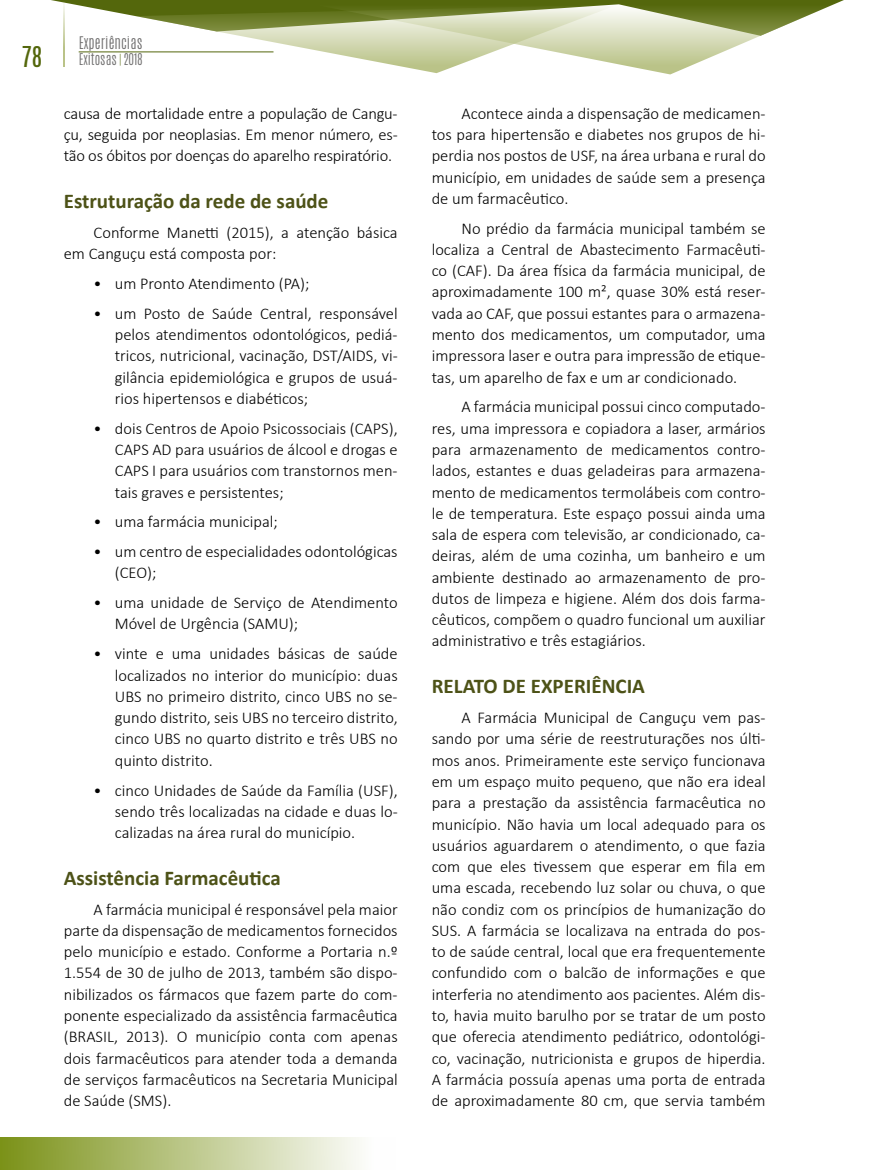
<style>
.page{position:relative;width:872px;height:1170px;background:#fff}
.page>*{position:absolute;margin:0;border:0;box-sizing:border-box;transform-origin:0 0}
.t1{font:24px "Antonio";color:#54670c}
.t2{font:700 21px "Calibri";color:#4d5217}
.t3{font:300 16.5px/21.3px "Calibri";color:#000;text-align:justify}
.t4{font:300 14.55px "Antonio";letter-spacing:.005em;color:#706f6f}
.t5{font:300 13.5px "Antonio";color:#706f6f}
.s1{color:#54670c}
</style>
<div class="page">
<svg style="left:51px;top:0;width:232px;height:53px"></svg>
<svg style="left:283px;top:0;width:561px;height:74px"></svg>
<div style="left:0;top:1137px;width:396px;height:32px;background:linear-gradient(to right,#7b9219,#fff)"></div>
<hr style="left:63px;top:0;width:2px;height:67px;background:#bac388">
<hr style="left:79px;top:52px;width:194px;height:1px;background:#54670c">
<h1 class="t1" style="left:21px;top:39px;width:22px">78</h1>
<p class="t4" style="left:79px;top:33px;width:65px">Experiências</p>
<p class="t5" style="left:79px;top:50px;width:65px">Exitosas <span class="s1">|</span> 2018</p>
<p class="t3" style="left:64px;top:102px;width:335px">causa de mortalidade entre a população de Cangu&shy;çu, seguida por neoplasias. Em menor número, es&shy;tão os óbitos por doenças do aparelho respiratório.</p>
<p class="t2" style="left:64px;top:188px;width:266px">Estruturação da rede de saúde</p>
<p class="t3" style="left:64px;top:221px;width:335px;text-indent:30px">Conforme Manetti (2015), a atenção básica em Canguçu está composta por:</p>
<p class="t3" style="left:94px;top:273px;width:217px">• um Pronto Atendimento (PA);</p>
<p class="t3" style="left:115px;top:302px;width:284px;text-indent:-21px">• um Posto de Saúde Central, responsável pelos atendimentos odontológicos, pediá&shy;tricos, nutricional, vacinação, DST/AIDS, vi&shy;gilância epidemiológica e grupos de usuá&shy;rios hipertensos e diabéticos;</p>
<p class="t3" style="left:115px;top:417px;width:284px;text-indent:-21px">• dois Centros de Apoio Psicossociais (CAPS), CAPS AD para usuários de álcool e drogas e CAPS I para usuários com transtornos men&shy;tais graves e persistentes;</p>
<p class="t3" style="left:94px;top:511px;width:186px">• uma farmácia municipal;</p>
<p class="t3" style="left:115px;top:541px;width:284px;text-indent:-21px">• um centro de especialidades odontológicas (CEO);</p>
<p class="t3" style="left:115px;top:592px;width:284px;text-indent:-21px">• uma unidade de Serviço de Atendimento<br>Móvel de Urgência (SAMU);</p>
<p class="t3" style="left:115px;top:643px;width:284px;text-indent:-21px">• vinte e uma unidades básicas de saúde localizados no interior do município: duas UBS no primeiro distrito, cinco UBS no se&shy;gundo distrito, seis UBS no terceiro distrito, cinco UBS no quarto distrito e três UBS no quinto distrito.</p>
<p class="t3" style="left:115px;top:779px;width:284px;text-indent:-21px">• cinco Unidades de Saúde da Família (USF), sendo três localizadas na cidade e duas lo&shy;calizadas na área rural do município.</p>
<p class="t2" style="left:64px;top:864px;width:219px">Assistência Farmacêutica</p>
<p class="t3" style="left:64px;top:898px;width:335px;text-indent:30px">A farmácia municipal é responsável pela maior parte da dispensação de medicamentos fornecidos pelo município e estado. Conforme a Portaria n.º 1.554 de 30 de julho de 2013, também são dispo&shy;nibilizados os fármacos que fazem parte do com&shy;ponente especializado da assistência farmacêutica (BRASIL, 2013). O município conta com apenas dois farmacêuticos para atender toda a demanda de serviços farmacêuticos na Secretaria Municipal de Saúde (SMS).</p>
<p class="t3" style="left:432px;top:102px;width:335px;text-indent:30px">Acontece ainda a dispensação de medicamen&shy;tos para hipertensão e diabetes nos grupos de hi&shy;perdia nos postos de USF, na área urbana e rural do município, em unidades de saúde sem a presença de um farmacêutico.</p>
<p class="t3" style="left:432px;top:217px;width:335px;text-indent:30px">No prédio da farmácia municipal também se localiza a Central de Abastecimento Farmacêuti&shy;co (CAF). Da área física da farmácia municipal, de aproximadamente 100 m², quase 30% está reser&shy;vada ao CAF, que possui estantes para o armazena&shy;mento dos medicamentos, um computador, uma impressora laser e outra para impressão de etique&shy;tas, um aparelho de fax e um ar condicionado.</p>
<p class="t3" style="left:432px;top:396px;width:335px;text-indent:30px">A farmácia municipal possui cinco computado&shy;res, uma impressora e copiadora a laser, armários para armazenamento de medicamentos contro&shy;lados, estantes e duas geladeiras para armazena&shy;mento de medicamentos termolábeis com contro&shy;le de temperatura. Este espaço possui ainda uma sala de espera com televisão, ar condicionado, ca&shy;deiras, além de uma cozinha, um banheiro e um ambiente destinado ao armazenamento de pro&shy;dutos de limpeza e higiene. Além dos dois farma&shy;cêuticos, compõem o quadro funcional um auxiliar administrativo e três estagiários.</p>
<p class="t2" style="left:432px;top:673px;width:215px">RELATO DE EXPERIÊNCIA</p>
<p class="t3" style="left:432px;top:706px;width:335px;text-indent:30px">A Farmácia Municipal de Canguçu vem pas&shy;sando por uma série de reestruturações nos últi&shy;mos anos. Primeiramente este serviço funcionava em um espaço muito pequeno, que não era ideal para a prestação da assistência farmacêutica no município. Não havia um local adequado para os usuários aguardarem o atendimento, o que fazia com que eles tivessem que esperar em fila em uma escada, recebendo luz solar ou chuva, o que não condiz com os princípios de humanização do SUS. A farmácia se localizava na entrada do pos&shy;to de saúde central, local que era frequentemente confundido com o balcão de informações e que interferia no atendimento aos pacientes. Além dis&shy;to, havia muito barulho por se tratar de um posto que oferecia atendimento pediátrico, odontológi&shy;co, vacinação, nutricionista e grupos de hiperdia.<br>A farmácia possuía apenas uma porta de entrada de aproximadamente 80 cm, que servia também</p>
</div>
